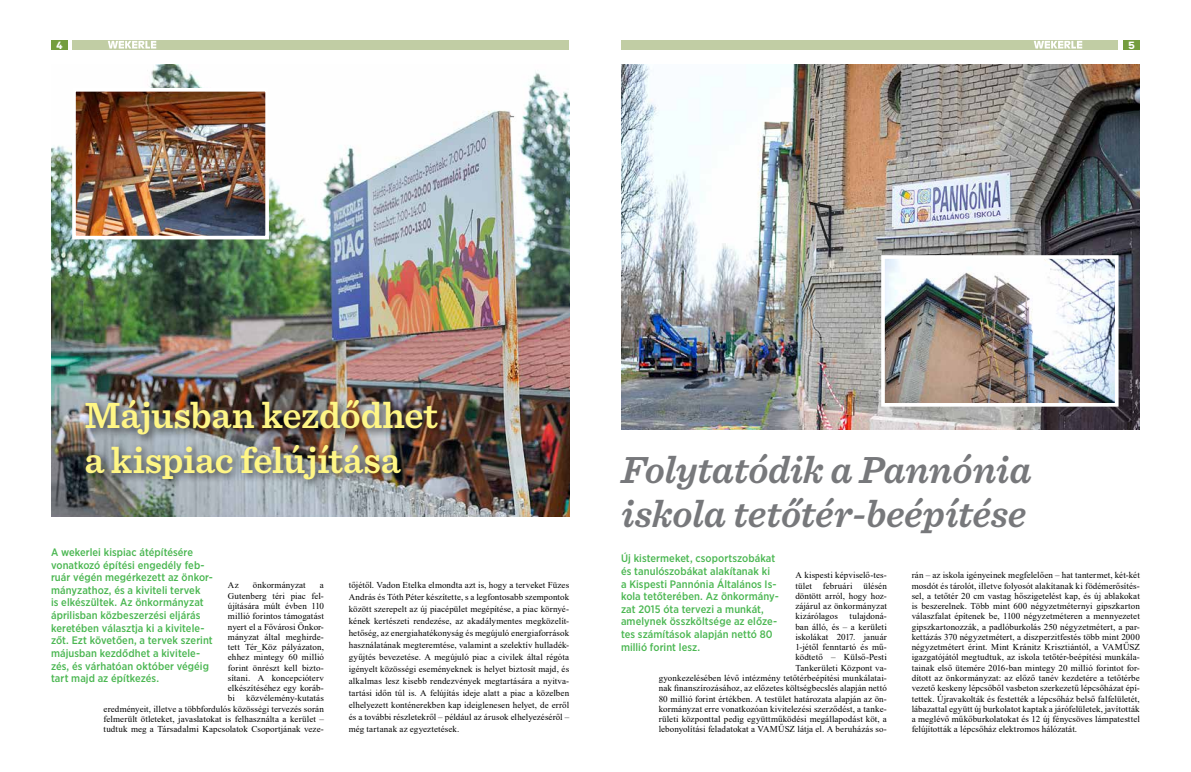
<style>
.page{position:relative;width:1191px;height:772px;background:#fff}
.page>*{position:absolute;margin:0;border:0;box-sizing:border-box;transform-origin:0 0}
.t1{font:italic 600 39.4px/44px "Sentinel";letter-spacing:-.01em;color:#77787b}
.t2{font:600 38px/44px "Sentinel";letter-spacing:-.01em;color:#fff685}
.t3{font:500 10.8px/12.6px "Gotham Narrow";letter-spacing:.005em;color:#4bb752}
.t4{font:800 10.5px "Andes";color:#fff}
.t5{font:9px/10.2px "Times New Roman";letter-spacing:.01em;color:#000;text-align:justify}
</style>
<div class="page">
<div style="left:51px;top:40px;width:17px;height:10px;background:#749d3e"></div>
<div style="left:1123px;top:40px;width:16px;height:10px;background:#749d3e"></div>
<img style="left:621px;top:65px;width:519px;height:364px">
<div style="left:72px;top:40px;width:497px;height:10px;background:#c1cda4"></div>
<div style="left:621px;top:40px;width:496px;height:10px;background:#c1cda4"></div>
<svg style="left:108px;top:41px;width:48px;height:7px"></svg>
<svg style="left:1034px;top:41px;width:48px;height:7px"></svg>
<img style="left:886px;top:260px;width:227px;height:141px">
<div style="left:881px;top:255px;width:237px;height:151px;border:4px solid #fff"></div>
<img style="left:51px;top:65px;width:518px;height:451px">
<div style="left:82px;top:396px;width:366px;height:93px;background:#000;opacity:.71"></div>
<img style="left:77px;top:93px;width:187px;height:141px">
<div style="left:72px;top:88px;width:197px;height:151px;border:4px solid #fff"></div>
<p class="t4" style="left:56px;top:38px;width:8px">4</p>
<p class="t4" style="left:1128px;top:38px;width:8px">5</p>
<h2 class="t2" style="left:84px;top:391px;width:355px">Májusban kezdődhet a kispiac felújítása</h2>
<p class="t3" style="left:51px;top:545px;width:163px">A wekerlei kispiac átépítésére vonatkozó építési engedély feb&shy;ruár végén megérkezett az önkor&shy;mányzathoz, és a kiviteli tervek<br>is elkészültek. Az önkormányzat áprilisban közbeszerzési eljárás keretében választja ki a kivitele&shy;zőt. Ezt követően, a tervek szerint májusban kezdődhet a kivitele&shy;zés, és várhatóan október végéig tart majd az építkezés.</p>
<p class="t5" style="left:228px;top:579px;width:12px">Az</p>
<p class="t5" style="left:253px;top:579px;width:54px">önkormányzat</p>
<p class="t5" style="left:228px;top:579px;width:97px;text-indent:92px">a Gutenberg téri piac fel&shy;újítására múlt évben 110 millió forintos támogatást nyert el a Fővárosi Önkor&shy;mányzat által meghirde&shy;tett Tér_Köz pályázaton, ehhez mintegy 60 millió forint önrészt kell bizto&shy;sítani. A koncepcióterv elkészítéséhez egy koráb&shy;bi</p>
<p class="t5" style="left:104px;top:692px;width:222px;text-indent:143px">közvélemény-kutatás eredményeit, illetve a többfordulós közösségi tervezés során felmerült ötleteket, javaslatokat is felhasználta a kerület – tudtuk meg a Társadalmi Kapcsolatok Csoportjának veze-</p>
<p class="t5" style="left:349px;top:578px;width:222px;line-height:12px">tőjétől. Vadon Etelka elmondta azt is, hogy a terveket Füzes András és Tóth Péter készítette, s a legfontosabb szempontok között szerepelt az új piacépület megépítése, a piac környé&shy;kének kertészeti rendezése, az akadálymentes megközelít&shy;hetőség, az energiahatékonyság és megújuló energiaforrások használatának megteremtése, valamint a szelektív hulladék&shy;gyűjtés bevezetése. A megújuló piac a civilek által régóta igényelt közösségi eseményeknek is helyet biztosít majd, és alkalmas lesz kisebb rendezvények megtartására a nyitva&shy;tartási időn túl is. A felújítás ideje alatt a piac a közelben elhelyezett konténerekben kap ideiglenesen helyet, de erről és a további részletekről – például az árusok elhelyezéséről – még tartanak az egyeztetések.</p>
<h1 class="t1" style="left:621px;top:445px;width:412px">Folytatódik a Pannónia iskola tetőtér-beépítése</h1>
<p class="t5" style="left:795px;top:569px;width:93px">A kispesti képviselő-tes&shy;tület februári ülésén döntött arról, hogy hoz&shy;zájárul az önkormányzat kizárólagos</p>
<p class="t3" style="left:621px;top:551px;width:159px">Új kistermeket, csoportszobákat és tanulószobákat alakítanak ki<br>a Kispesti Pannónia Általános Is&shy;kola tetőterében. Az önkormány&shy;zat 2015 óta tervezi a munkát, amelynek összköltsége az előze&shy;tes számítások alapján nettó 80 millió forint lesz.</p>
<p class="t5" style="left:911px;top:569px;width:230px">rán – az iskola igényeinek megfelelően – hat tantermet, két-két mosdót és tárolót, illetve folyosót alakítanak ki födémerősítés&shy;sel, a tetőtér 20 cm vastag hőszigetelést kap, és új ablakokat is beszerelnek. Több mint 600 négyzetméternyi gipszkarton válaszfalat építenek be, 1100 négyzetméteren a mennyezetet gipszkartonozzák, a padlóburkolás 250 négyzetmétert, a par&shy;kettázás 370 négyzetmétert, a diszperzitfestés több mint 2000 négyzetmétert érint. Mint Kránitz Krisztiántól, a VAMŰSZ igazgatójától megtudtuk, az iskola tetőtér-beépítési munkála&shy;tainak első ütemére 2016-ban mintegy 20 millió forintot for&shy;dított az önkormányzat: az előző tanév kezdetére a tetőtérbe vezető keskeny lépcsőből vasbeton szerkezetű lépcsőházat épí&shy;tettek. Újravakolták és festették a lépcsőház belső falfelületét, lábazattal együtt új burkolatot kaptak a járófelületek, javították a meglévő műkőburkolatokat és 12 új fénycsöves lámpatesttel felújították a lépcsőház elektromos hálózatát.</p>
<p class="t5" style="left:658px;top:610px;width:230px;text-align:right">tulajdoná-<br>ban álló, és – a kerületi<br>iskolákat 2017. január<br>1-jétől fenntartó és mű-<br>ködtető – Külső-Pesti<br>Tankerületi Központ va-<br>gyonkezelésében lévő intézmény tetőtérbeépítési munkálatai&shy;nak finanszírozásához, az előzetes költségbecslés alapján nettó 80 millió forint értékben. A testület határozata alapján az ön&shy;kormányzat erre vonatkozóan kivitelezési szerződést, a tanke&shy;rületi központtal pedig együttműködési megállapodást köt, a lebonyolítási feladatokat a VAMŰSZ látja el. A beruházás so-</p>
</div>
